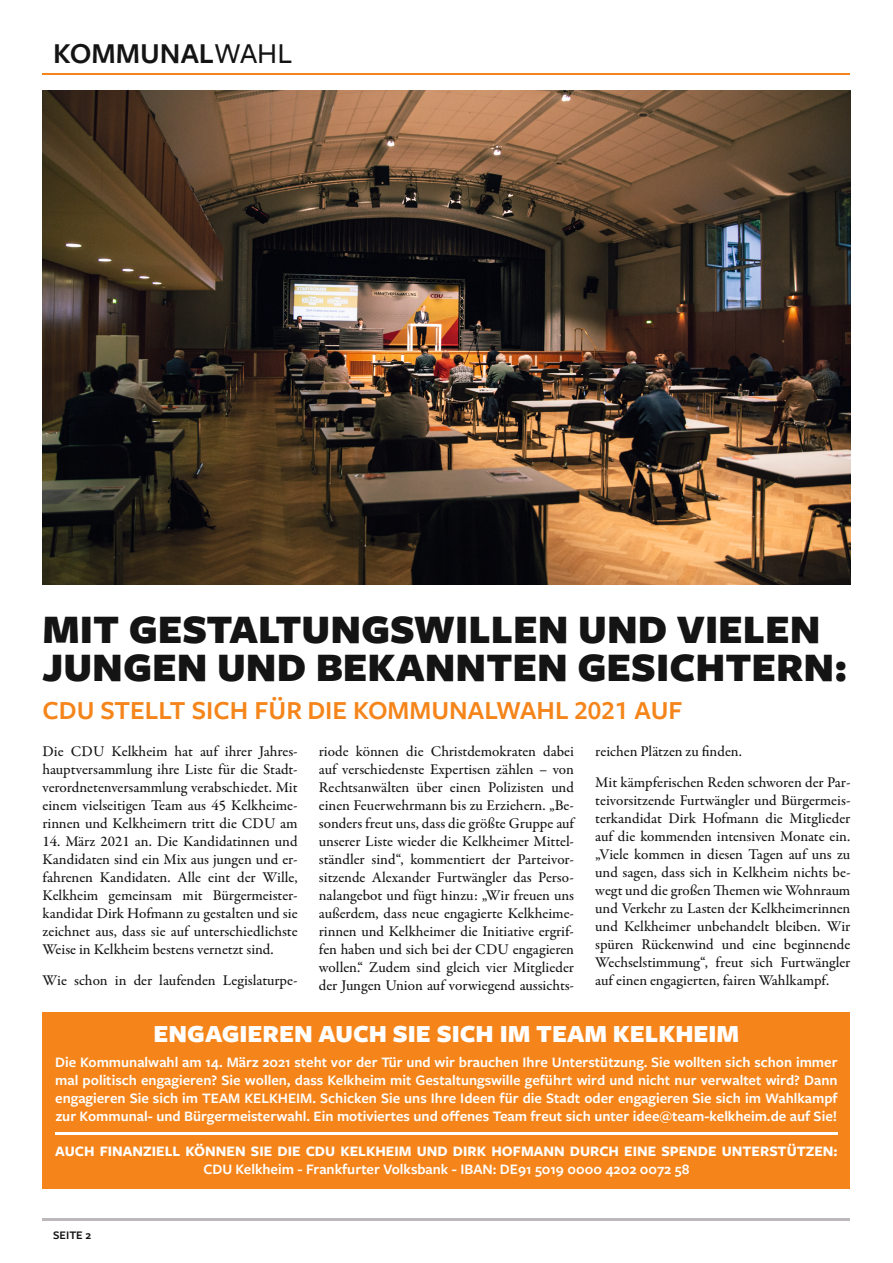
<style>
.page{position:relative;width:893px;height:1263px;background:#fff}
.page>*{position:absolute;margin:0;border:0;box-sizing:border-box;transform-origin:0 0}
.t1{font:900 42px/37.5px "Freight Sans Pro";color:#131413}
.t2{font:600 30px "Freight Sans Pro";color:#131413}
.t3{font:600 27px "Freight Sans Pro";color:#f5851a}
.t4{font:900 25.5px "Freight Sans Pro";color:#fff}
.t5{font:500 15px/18px "Garamond Premr Pro";color:#131413;text-align:justify}
.t6{font:600 15px/18px "Freight Sans Pro";color:#fff;text-align:justify}
.t7{font:700 15px/18px "Freight Sans Pro";color:#fff;text-align:center}
.t8{font:600 12px "Freight Sans Pro";color:#131413}
.s1{font-weight:500}
.s2{font-weight:600}
</style>
<div class="page">
<hr style="left:43px;top:1218px;width:807px;height:2px;background:#bcb8bb">
<hr style="left:43px;top:74px;width:807px;height:1px;background:#f5851a">
<img style="left:43px;top:91px;width:807px;height:493px">
<div style="left:43px;top:1012px;width:807px;height:176px;background:#f5851a"></div>
<hr style="left:55px;top:1132px;width:783px;height:2px;background:#fff">
<p class="t2" style="left:53px;top:33px;width:241px">KOMMUNAL<span class="s1">WAHL</span></p>
<p class="t1" style="left:43px;top:609px;width:806px">MIT GESTALTUNGSWILLEN UND VIELEN<br>JUNGEN UND BEKANNTEN GESICHTERN:</p>
<p class="t3" style="left:43px;top:692px;width:641px">CDU STELLT SICH FÜR DIE KOMMUNALWAHL 2021 AUF</p>
<p class="t5" style="left:43px;top:743px;width:257px">Die CDU Kelkheim hat auf ihrer Jahres&shy;hauptversammlung ihre Liste für die Stadt&shy;verordnetenversammlung verabschiedet. Mit einem vielseitigen Team aus 45 Kelkheime&shy;rinnen und Kelkheimern tritt die CDU am</p>
<p class="t5" style="left:43px;top:833px;width:257px">14. März 2021 an. Die Kandidatinnen und Kandidaten sind ein Mix aus jungen und er&shy;fahrenen Kandidaten. Alle eint der Wille, Kelkheim gemeinsam mit Bürgermeister&shy;kandidat Dirk Hofmann zu gestalten und sie zeichnet aus, dass sie auf unterschiedlichste Weise in Kelkheim bestens vernetzt sind.</p>
<p class="t5" style="left:43px;top:972px;width:257px">Wie schon in der laufenden Legislaturpe-</p>
<p class="t5" style="left:319px;top:743px;width:257px">riode können die Christdemokraten dabei auf verschiedenste Expertisen zählen – von Rechtsanwälten über einen Polizisten und einen Feuerwehrmann bis zu Erziehern. „Be&shy;sonders freut uns, dass die größte Gruppe auf unserer Liste wieder die Kelkheimer Mittel&shy;ständler sind“, kommentiert der Parteivor&shy;sitzende Alexander Furtwängler das Perso&shy;nalangebot und fügt hinzu: „Wir freuen uns außerdem, dass neue engagierte Kelkheime&shy;rinnen und Kelkheimer die Initiative ergrif&shy;fen haben und sich bei der CDU engagieren wollen.“ Zudem sind gleich vier Mitglieder der Jungen Union auf vorwiegend aussichts-</p>
<p class="t5" style="left:595px;top:743px;width:148px">reichen Plätzen zu finden.</p>
<p class="t5" style="left:595px;top:774px;width:257px">Mit kämpferischen Reden schworen der Par&shy;teivorsitzende Furtwängler und Bürgermeis&shy;terkandidat Dirk Hofmann die Mitglieder auf die kommenden intensiven Monate ein. „Viele kommen in diesen Tagen auf uns zu und sagen, dass sich in Kelkheim nichts be&shy;wegt und die großen Themen wie Wohnraum und Verkehr zu Lasten der Kelkheimerinnen und Kelkheimer unbehandelt bleiben. Wir spüren Rückenwind und eine beginnende Wechselstimmung“, freut sich Furtwängler auf einen engagierten, fairen Wahlkampf.</p>
<p class="t4" style="left:154px;top:1016px;width:587px">ENGAGIEREN AUCH SIE SICH IM TEAM KELKHEIM</p>
<p class="t6" style="left:55px;top:1052px;width:784px">Die Kommunalwahl am 14. März 2021 steht vor der Tür und wir brauchen Ihre Unterstützung. Sie wollten sich schon immer mal politisch engagieren? Sie wollen, dass Kelkheim mit Gestaltungswille geführt wird und nicht nur verwaltet wird? Dann engagieren Sie sich im TEAM KELKHEIM. Schicken Sie uns Ihre Ideen für die Stadt oder engagieren Sie sich im Wahlkampf zur Kommunal- und Bürgermeisterwahl. Ein motiviertes und offenes Team freut sich unter idee@team-kelkheim.de auf Sie!</p>
<p class="t7" style="left:55px;top:1141px;width:784px">AUCH FINANZIELL KÖNNEN SIE DIE CDU KELKHEIM UND DIRK HOFMANN DURCH EINE SPENDE UNTERSTÜTZEN:<br><span class="s2">CDU Kelkheim - Frankfurter Volksbank - IBAN: DE91 5019 0000 4202 0072 58</span></p>
<p class="t8" style="left:53px;top:1227px;width:40px">SEITE 2</p>
</div>
